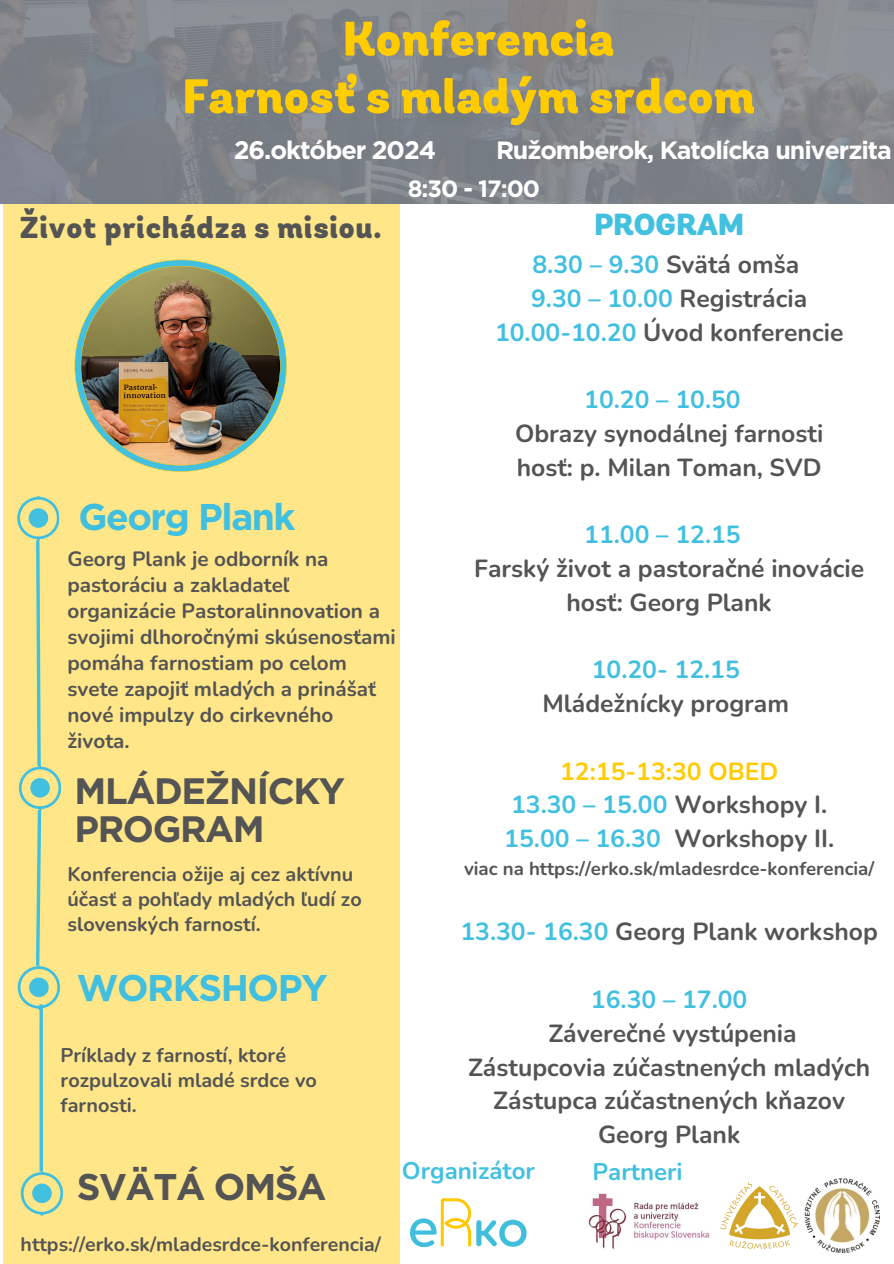
<style>
.page{position:relative;width:894px;height:1264px;background:#fff}
.page>*{position:absolute;margin:0;border:0;box-sizing:border-box;transform-origin:0 0}
.t1{font:700 37.05px "Gotham";letter-spacing:-.04em;color:#41bfe0}
.t2{font:700 37.05px "Gotham";letter-spacing:-.04em;color:#545454}
.t3{font:700 36.75px/37.5px "Gotham";letter-spacing:-.04em;color:#545454}
.t4{font:900 30.45px "Andes Rounded";color:#41c0e0}
.t5{font:900 30.15px "Andes Rounded";letter-spacing:.025em;color:#545454}
.t6{font:700 25.35px "Gotham";letter-spacing:-.04em;color:#fff}
.t7{font:700 24.9px "Gotham";letter-spacing:-.04em;color:#fff}
.t8{font:700 24.75px/33.8px "Nunito";color:#545454;text-align:center}
.t9{font:700 24.75px "Nunito";color:#41c0e0}
.t10{font:700 24.75px "Nunito";color:#ffcb00}
.t11{font:700 24px "Nunito";color:#41c0e0}
.t12{font:700 23.55px "Gotham";color:#fff}
.t13{font:700 20.7px/25.8px "Nunito";color:#545454}
.t14{font:700 19.8px/24.8px "Nunito";color:#545454}
.t15{font:700 19.5px "Nunito";color:#545454}
.t16{font:700 18.75px "Nunito";color:#545454}
.s1{color:#41bfe0}
.s2{color:#545454}
.s3{color:#41c0e0}
</style>
<div class="page">
<div style="left:3px;top:169px;width:396px;height:1094px;background:#ffe688"></div>
<svg style="left:0;top:0;width:893px;height:204px;background:#81858b"></svg>
<img style="left:410px;top:1198px;width:117px;height:50px">
<img style="left:75px;top:260px;width:211px;height:212px">
<svg style="left:21px;top:1171px;width:42px;height:44px"></svg>
<svg style="left:17px;top:496px;width:44px;height:514px"></svg>
<svg style="left:39px;top:1004px;width:4px;height:167px"></svg>
<img style="left:587px;top:1193px;width:123px;height:55px">
<svg style="left:185px;top:73px;width:171px;height:40px;background:#b09e4f"></svg>
<svg style="left:366px;top:90px;width:23px;height:23px"></svg>
<svg style="left:401px;top:76px;width:176px;height:49px;background:#ad9d58"></svg>
<svg style="left:590px;top:78px;width:163px;height:35px;background:#bda84e"></svg>
<svg style="left:345px;top:19px;width:268px;height:37px;background:#baa54d"></svg>
<img style="left:720px;top:1182px;width:77px;height:66px">
<img style="left:804px;top:1178px;width:75px;height:74px">
<p class="t6" style="left:234px;top:134px;width:204px">26.október 2024</p>
<h2 class="t7" style="left:496px;top:135px;width:397px">Ružomberok, Katolícka univerzita</h2>
<h1 class="t5" style="left:20px;top:216px;width:363px">Život prichádza s misiou.</h1>
<p class="t12" style="left:407px;top:174px;width:134px">8:30 - 17:00</p>
<p class="t4" style="left:594px;top:212px;width:152px">PROGRAM</p>
<p class="t8" style="left:495px;top:248px;width:350px"><span class="s1">8.30 – 9.30</span> Svätá omša<br><span class="s1">9.30 – 10.00</span> Registrácia<br><span class="s1">10.00-10.20</span> Úvod konferencie</p>
<p class="t1" style="left:78px;top:495px;width:219px">Georg Plank</p>
<p class="t13" style="left:67px;top:546px;width:330px">Georg Plank je odborník na pastoráciu a zakladateľ organizácie Pastoralinnovation a svojimi dlhoročnými skúsenosťami pomáha farnostiam po celom svete zapojiť mladých a prinášať nové impulzy do cirkevného života.</p>
<p class="t3" style="left:75px;top:772px;width:272px">MLÁDEŽNÍCKY<br>PROGRAM</p>
<p class="t14" style="left:67px;top:862px;width:296px">Konferencia ožije aj cez aktívnu účasť a pohľady mladých ľudí zo slovenských farností.</p>
<p class="t1" style="left:77px;top:965px;width:252px">WORKSHOPY</p>
<h1 class="t14" style="left:61px;top:1043px;width:258px">Príklady z farností, ktoré rozpulzovali mladé srdce vo farnosti.</h1>
<h1 class="t8" style="left:515px;top:383px;width:310px"><span class="s1">10.20 – 10.50<br></span>Obrazy synodálnej farnosti hosť: p. Milan Toman, SVD</h1>
<p class="t8" style="left:474px;top:518px;width:391px"><span class="s1">11.00 – 12.15<br></span>Farský život a pastoračné inovácie hosť: Georg Plank</p>
<h4 class="t8" style="left:542px;top:653px;width:248px"><span class="s1">10.20- 12.15<br></span>Mládežnícky program</h4>
<h4 class="t10" style="left:560px;top:754px;width:219px">12:15-13:30 OBED</h4>
<h4 class="t9" style="left:511px;top:788px;width:317px">13.30 – 15.00 <span class="s2">Workshopy I.</span></h4>
<h4 class="t8" style="left:504px;top:822px;width:331px"><span class="s3">15.00 – 16.30</span> Workshopy II.</h4>
<p class="t16" style="left:464px;top:856px;width:412px">viac na https://erko.sk/mladesrdce-konferencia/</p>
<p class="t8" style="left:460px;top:915px;width:419px"><span class="s3">13.30- 16.30</span> Georg Plank workshop</p>
<p class="t8" style="left:468px;top:982px;width:403px"><span class="s3">16.30 – 17.00<br></span>Záverečné vystúpenia<br>Zástupcovia zúčastnených mladých<br>Zástupca zúčastnených kňazov<br>Georg Plank</p>
<h4 class="t2" style="left:77px;top:1164px;width:251px">SVÄTÁ OMŠA</h4>
<h4 class="t11" style="left:402px;top:1154px;width:134px">Organizátor</h4>
<h3 class="t11" style="left:592px;top:1155px;width:91px">Partneri</h3>
<h4 class="t15" style="left:21px;top:1230px;width:362px">https://erko.sk/mladesrdce-konferencia/</h4>
</div>
